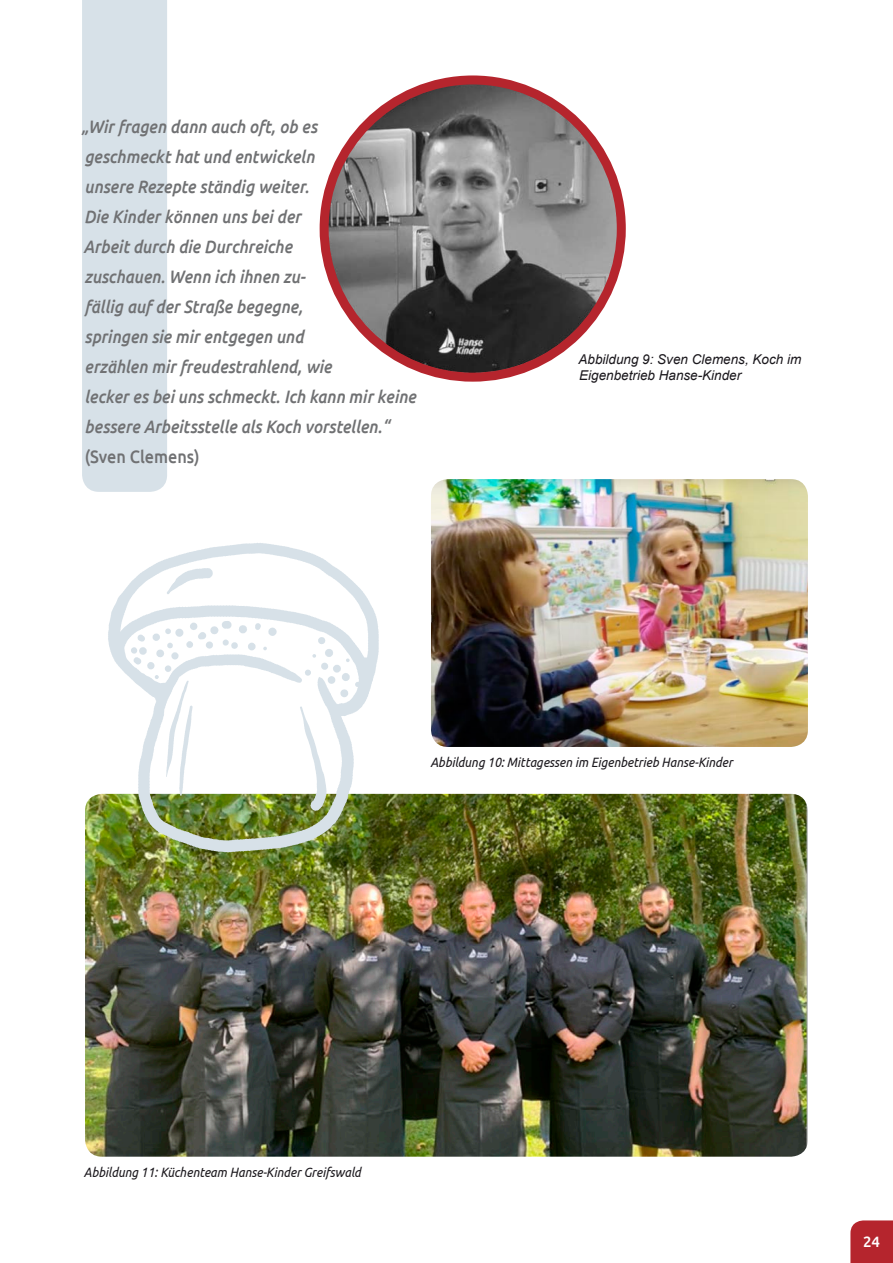
<style>
.page{position:relative;width:893px;height:1263px;background:#fff}
.page>*{position:absolute;margin:0;border:0;box-sizing:border-box;transform-origin:0 0}
.t1{font:italic 500 18px/30px "Ubuntu";color:#707173;scale:.9 1}
.t2{font:500 18px "Ubuntu";color:#707173;scale:.9 1}
.t3{font:500 15px "Ubuntu";color:#fff}
.t4{font:italic 13.5px "Ubuntu";color:#1a171c;scale:.9 1}
.t5{font:italic 13.5px/16.2px "Arial";color:#1a171c}
</style>
<div class="page">
<div style="left:850px;top:1220px;width:43px;height:43px;background:#b5252d"></div>
<div style="left:82px;top:0;width:85px;height:492px;background:#d7e1e8"></div>
<img style="left:431px;top:479px;width:377px;height:268px;border-radius:17px">
<img style="left:85px;top:794px;width:723px;height:363px;border-radius:17px">
<img style="left:85px;top:543px;width:338px;height:338px">
<svg style="left:319px;top:75px;width:307px;height:307px"></svg>
<p class="t1" style="left:81px;top:111px;width:373px">„Wir fragen dann auch oft, ob es<br>geschmeckt hat und entwickeln<br>unsere Rezepte ständig weiter.<br>Die Kinder können uns bei der<br>Arbeit durch die Durchreiche<br>zuschauen. Wenn ich ihnen zu-<br>fällig auf der Straße begegne,<br>springen sie mir entgegen und<br>erzählen mir freudestrahlend, wie<br>lecker es bei uns schmeckt. Ich kann mir keine bessere Arbeitsstelle als Koch vorstellen.“</p>
<p class="t2" style="left:85px;top:445px;width:129px">(Sven Clemens)</p>
<p class="t5" style="left:578px;top:351px;width:224px">Abbildung 9: Sven Clemens, Koch im<br>Eigenbetrieb Hanse-Kinder</p>
<p class="t4" style="left:430px;top:754px;width:337px">Abbildung 10: Mittagessen im Eigenbetrieb Hanse-Kinder</p>
<p class="t4" style="left:84px;top:1163px;width:309px">Abbildung 11: Küchenteam Hanse-Kinder Greifswald</p>
<p class="t3" style="left:863px;top:1232px;width:19px">24</p>
</div>
